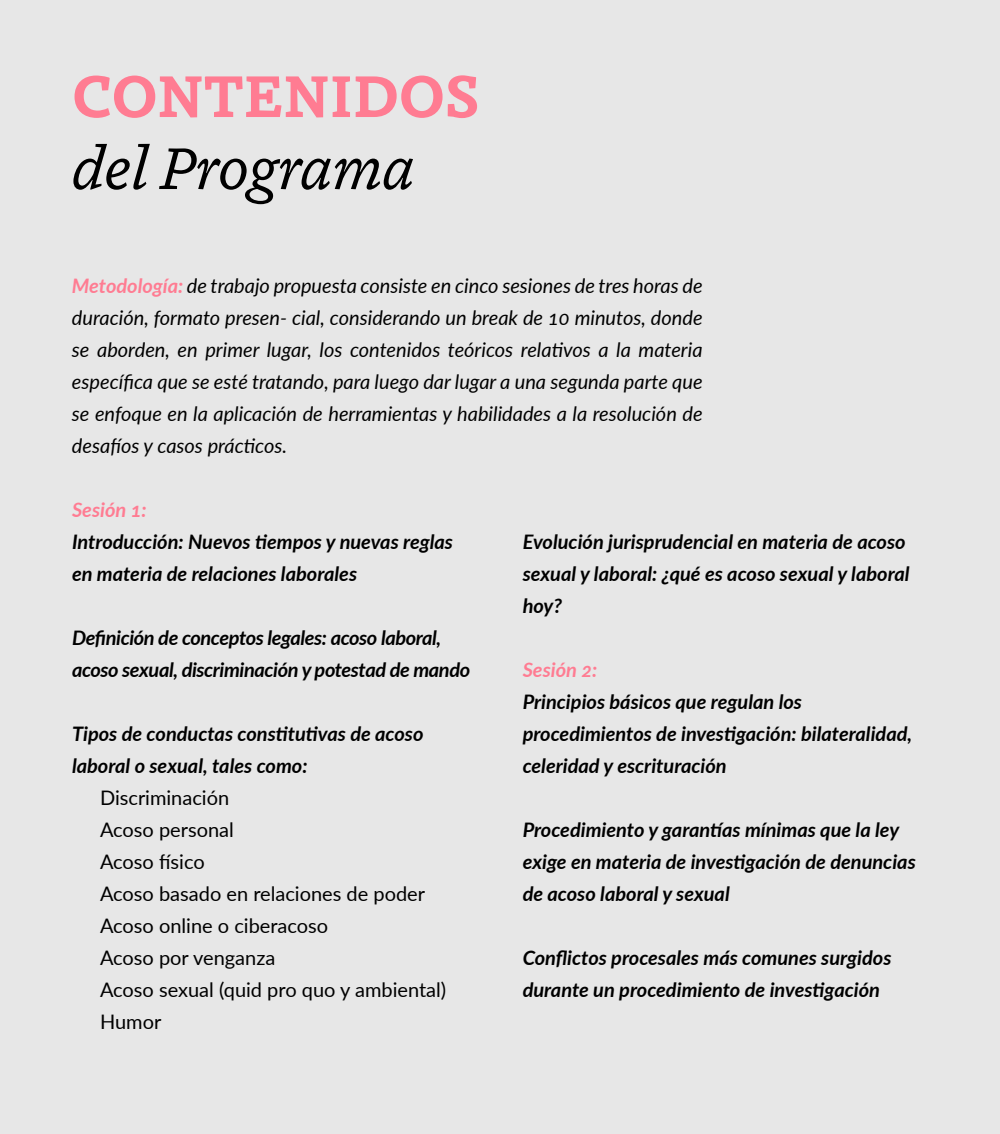
<style>
.page{position:relative;width:1000px;height:1134px;background:#e7e7e7}
.page>*{position:absolute;margin:0;border:0;box-sizing:border-box;transform-origin:0 0}
.t1{font:italic 60px "Dovetail MVB";color:#000}
.t2{font:700 60px "Dovetail MVB";letter-spacing:.005em;color:#ff7c92}
.t3{font:italic 700 20px/32px "Lato";color:#000}
.t4{font:italic 20px/32px "Lato";color:#000;text-align:justify}
.t5{font:20px/32px "Lato";color:#000}
.t6{font:italic 700 20px/32px "Lato";letter-spacing:-.02em;color:#000}
.t7{font:italic 700 20px "Lato";color:#ff7c92}
.s1{font-weight:700;color:#ff7c92}
</style>
<div class="page">
<h1 class="t2" style="left:72px;top:51px;width:409px">CONTENIDOS</h1>
<h1 class="t1" style="left:72px;top:125px;width:344px">del Programa</h1>
<p class="t4" style="left:72px;top:269px;width:632px"><span class="s1">Metodología:</span> de trabajo propuesta consiste en cinco sesiones de tres horas de duración, formato presen- cial, considerando un break de 10 minutos, donde se aborden, en primer lugar, los contenidos teóricos relativos a la materia específica que se esté tratando, para luego dar lugar a una segunda parte que se enfoque en la aplicación de herramientas y habilidades a la resolución de desafíos y casos prácticos.</p>
<p class="t7" style="left:72px;top:495px;width:76px">Sesión 1:</p>
<p class="t3" style="left:72px;top:525px;width:383px">Introducción: Nuevos tiempos y nuevas reglas en materia de relaciones laborales</p>
<p class="t6" style="left:72px;top:621px;width:400px">Definición de conceptos legales: acoso laboral, acoso sexual, discriminación y potestad de mando</p>
<p class="t3" style="left:72px;top:717px;width:353px">Tipos de conductas constitutivas de acoso laboral o sexual, tales como:</p>
<p class="t5" style="left:100px;top:781px;width:348px">Discriminación<br>Acoso personal<br>Acoso físico<br>Acoso basado en relaciones de poder<br>Acoso online o ciberacoso<br>Acoso por venganza<br>Acoso sexual (quid pro quo y ambiental)<br>Humor</p>
<p class="t3" style="left:523px;top:525px;width:388px">Evolución jurisprudencial en materia de acoso sexual y laboral: ¿qué es acoso sexual y laboral hoy?</p>
<p class="t7" style="left:523px;top:655px;width:76px">Sesión 2:</p>
<p class="t3" style="left:523px;top:685px;width:391px">Principios básicos que regulan los procedimientos de investigación: bilateralidad, celeridad y escrituración</p>
<p class="t3" style="left:523px;top:813px;width:395px">Procedimiento y garantías mínimas que la ley exige en materia de investigación de denuncias de acoso laboral y sexual</p>
<p class="t3" style="left:523px;top:941px;width:370px">Conflictos procesales más comunes surgidos durante un procedimiento de investigación</p>
</div>
